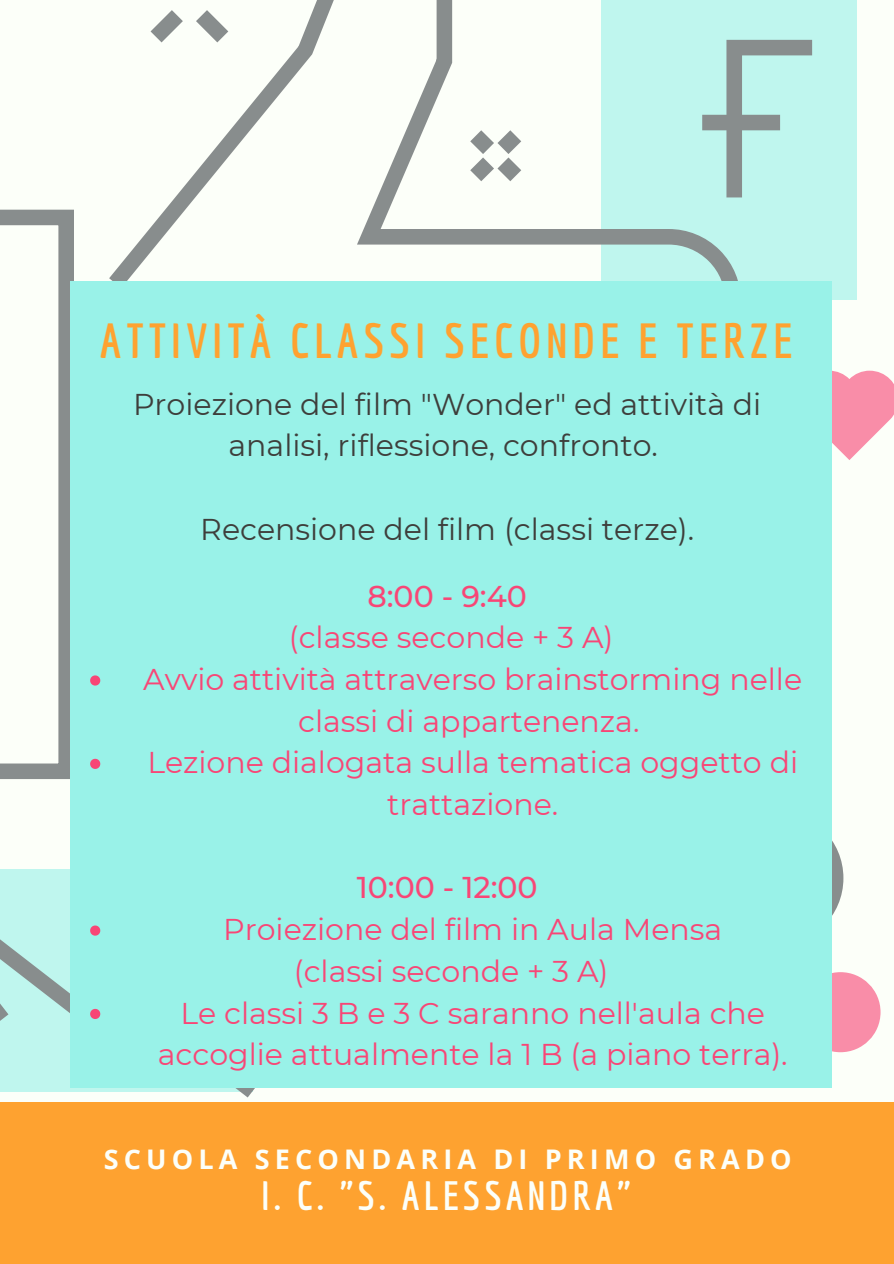
<style>
.page{position:relative;width:894px;height:1264px;background:#fff}
.page>*{position:absolute;margin:0;border:0;box-sizing:border-box;transform-origin:0 0}
.t1{font:700 48px "Economica";letter-spacing:.1em;color:#fea230}
.t2{font:700 39.9px "Economica";letter-spacing:.1em;color:#fcfff9}
.t3{font:30px/41.7px "Montserrat";color:#f84676;text-align:center}
.t4{font:30px/41.7px "Montserrat";color:#3e3e3b;text-align:center}
.t5{font:500 30px "Montserrat";color:#f84676}
.t6{font:700 27px "Open Sans";letter-spacing:.19em;color:#fcfff9}
</style>
<div class="page">
<div style="left:0;top:0;width:893px;height:1263px;background:#fcfff9"></div>
<div style="left:600px;top:0;width:256px;height:300px;background:#bff6ee"></div>
<svg style="left:748px;top:39px;width:65px;height:92px"></svg>
<div style="left:702px;top:115px;width:77px;height:15px;background:#888d8d"></div>
<svg style="left:109px;top:0;width:639px;height:281px"></svg>
<svg style="left:0;top:210px;width:74px;height:569px"></svg>
<div style="left:0;top:868px;width:252px;height:223px;background:#bff6ee"></div>
<svg style="left:0;top:868px;width:70px;height:145px"></svg>
<svg style="left:123px;top:1087px;width:151px;height:11px"></svg>
<svg style="left:0;top:986px;width:26px;height:106px"></svg>
<div style="left:707px;top:810px;width:136px;height:136px;border:16px solid #41464b;border-radius:50%"></div>
<div style="left:800px;top:972px;width:80px;height:80px;background:#f98da8;border-radius:50%"></div>
<svg style="left:134px;top:0;width:111px;height:59px"></svg>
<svg style="left:453px;top:114px;width:84px;height:84px"></svg>
<svg style="left:831px;top:370px;width:62px;height:90px"></svg>
<div style="left:0;top:1102px;width:893px;height:161px;background:#fea230"></div>
<div style="left:70px;top:281px;width:761px;height:806px;background:#99f2e8"></div>
<svg style="left:90px;top:675px;width:10px;height:10px"></svg>
<svg style="left:90px;top:758px;width:10px;height:11px"></svg>
<svg style="left:90px;top:925px;width:10px;height:10px"></svg>
<svg style="left:90px;top:1008px;width:10px;height:11px"></svg>
<p class="t1" style="left:100px;top:313px;width:694px">ATTIVITÀ CLASSI SECONDE E TERZE</p>
<p class="t4" style="left:133px;top:383px;width:629px">Proiezione del film "Wonder" ed attività di analisi, riflessione, confronto.</p>
<p class="t4" style="left:200px;top:508px;width:495px">Recensione del film (classi terze).</p>
<p class="t5" style="left:367px;top:577px;width:161px">8:00 - 9:40</p>
<p class="t3" style="left:289px;top:616px;width:326px">(classe seconde + 3 A)</p>
<p class="t3" style="left:143px;top:658px;width:660px">Avvio attività attraverso brainstorming nelle classi di appartenenza.</p>
<p class="t3" style="left:147px;top:741px;width:652px">Lezione dialogata sulla tematica oggetto di trattazione.</p>
<p class="t5" style="left:356px;top:869px;width:182px">10:00 - 12:00</p>
<p class="t3" style="left:223px;top:908px;width:500px">Proiezione del film in Aula Mensa</p>
<p class="t3" style="left:294px;top:950px;width:316px">(classi seconde + 3 A)</p>
<p class="t3" style="left:158px;top:991px;width:631px">Le classi 3 B e 3 C saranno nell'aula che accoglie attualmente la 1 B (a piano terra).</p>
<p class="t6" style="left:104px;top:1139px;width:689px">SCUOLA SECONDARIA DI PRIMO GRADO</p>
<p class="t2" style="left:261px;top:1172px;width:371px">I. C. "S. ALESSANDRA"</p>
</div>
